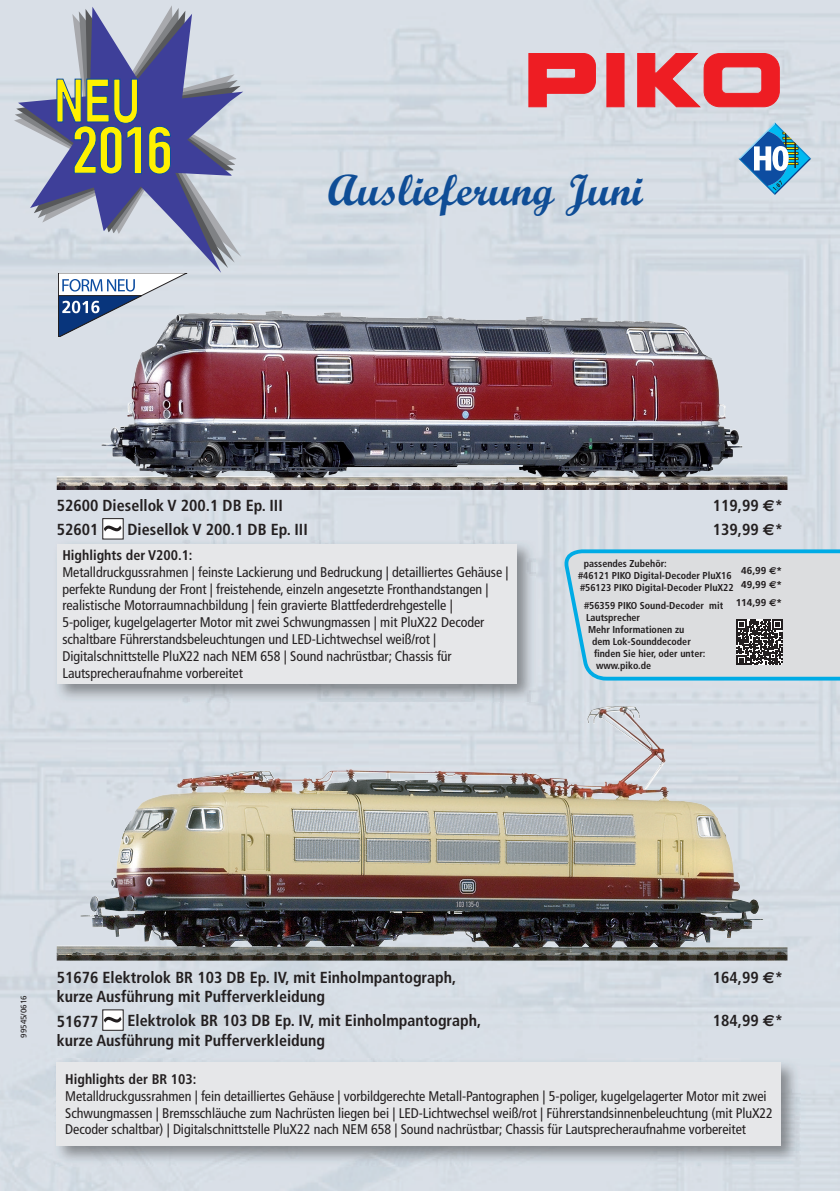
<style>
.page{position:relative;width:840px;height:1191px;background:#fff}
.page>*{position:absolute;margin:0;border:0;box-sizing:border-box;transform-origin:0 0}
.t1{font:700 44px "Script MT Std";color:#0f4d96}
.t2{font:700 condensed 16px/24px "Frutiger";color:#231f20}
.t3{font:condensed 14px/16.8px "Frutiger";letter-spacing:-.005em;color:#231f20}
.t4{font:700 condensed 14px "Frutiger";color:#231f20}
.t5{font:700 condensed 10px/12px "Frutiger";color:#231f20}
.t6{font:700 10px/14.2px "Frutiger";color:#231f20}
.t7{font:8px "Frutiger";color:#231f20}
.s1{font-family:"Euro Sans";font-stretch:normal}
.s2{font-family:"Euro Sans"}
</style>
<div class="page">
<img style="left:0;top:0;width:839px;height:1191px">
<svg style="left:528px;top:53px;width:67px;height:54px;background:#e74f55"></svg>
<div style="left:606px;top:53px;width:18px;height:54px;background:#ee1d23;border:1px solid #ee1d23"></div>
<svg style="left:636px;top:53px;width:143px;height:54px;background:#e55d64"></svg>
<svg style="left:18px;top:7px;width:225px;height:266px;background:#a1a6c3"></svg>
<svg style="left:56px;top:78px;width:86px;height:97px;background:#868a65"></svg>
<svg style="left:148px;top:126px;width:23px;height:49px"></svg>
<svg style="left:738px;top:122px;width:72px;height:73px;background:#8eb6d1"></svg>
<svg style="left:562px;top:547px;width:277px;height:156px;background:#bbd6e4"></svg>
<svg style="left:563px;top:551px;width:276px;height:127px;background:#cbd3d7"></svg>
<img style="left:53px;top:540px;width:482px;height:163px">
<div style="left:57px;top:544px;width:459px;height:139px;background:#e6e7e9"></div>
<img style="left:53px;top:1059px;width:746px;height:106px">
<div style="left:57px;top:1062px;width:723px;height:83px;background:#e6e7e9"></div>
<div style="left:102px;top:518px;width:21px;height:21px;background:#fff;border:1px solid #231f20"></div>
<svg style="left:104px;top:525px;width:17px;height:6px"></svg>
<svg style="left:102px;top:1009px;width:21px;height:21px"></svg>
<svg style="left:104px;top:1016px;width:17px;height:6px"></svg>
<img style="left:57px;top:311px;width:730px;height:179px">
<img style="left:57px;top:706px;width:730px;height:254px">
<svg style="left:58px;top:273px;width:129px;height:64px"></svg>
<h1 class="t1" style="left:328px;top:163px;width:316px">Auslieferung Juni</h1>
<p class="t2" style="left:57px;top:494px;width:227px">52600 Diesellok V 200.1 DB Ep. III<br>52601</p>
<p class="t2" style="left:127px;top:518px;width:182px">Diesellok V 200.1 DB Ep. III</p>
<p class="t2" style="left:712px;top:494px;width:72px">119,99 <span class="s1">€</span>*<br>139,99 <span class="s1">€</span>*</p>
<p class="t4" style="left:62px;top:547px;width:132px">Highlights der V200.1:</p>
<p class="t3" style="left:62px;top:563px;width:447px">Metalldruckgussrahmen | feinste Lackierung und Bedruckung | detailliertes Gehäuse | perfekte Rundung der Front | freistehende, einzeln angesetzte Fronthandstangen | realistische Motorraumnachbildung | fein gravierte Blattfederdrehgestelle |<br>5-poliger, kugelgelagerter Motor mit zwei Schwungmassen | mit PluX22 Decoder schaltbare Führerstandsbeleuchtungen und LED-Lichtwechsel weiß/rot | Digitalschnittstelle PluX22 nach NEM 658 | Sound nachrüstbar; Chassis für Lautsprecheraufnahme vorbereitet</p>
<p class="t5" style="left:577px;top:557px;width:157px;text-indent:6px">passendes Zubehör:<br>#46121 PIKO Digital-Decoder PluX16 #56123 PIKO Digital-Decoder PluX22</p>
<p class="t5" style="left:583px;top:599px;width:141px">#56359 PIKO Sound-Decoder mit</p>
<p class="t5" style="left:585px;top:611px;width:55px">Lautsprecher</p>
<p class="t5" style="left:587px;top:623px;width:98px">Mehr Informationen zu</p>
<p class="t5" style="left:591px;top:635px;width:100px">dem Lok-Sounddecoder</p>
<p class="t5" style="left:593px;top:647px;width:113px">finden Sie hier, oder unter:</p>
<p class="t5" style="left:595px;top:659px;width:56px">www.piko.de</p>
<p class="t6" style="left:740px;top:563px;width:42px">46,99 <span class="s2">€</span>*<br>49,99 <span class="s2">€</span>*</p>
<p class="t6" style="left:735px;top:595px;width:48px">114,99 <span class="s2">€</span>*</p>
<p class="t7" style="left:19px;top:1037px;width:44px;rotate:-90deg">99545/0616</p>
<p class="t2" style="left:57px;top:968px;width:400px;line-height:19.2px">51676 Elektrolok BR 103 DB Ep. IV, mit Einholmpantograph, kurze Ausführung mit Pufferverkleidung</p>
<p class="t2" style="left:57px;top:1009px;width:43px">51677</p>
<p class="t2" style="left:57px;top:1011px;width:425px;line-height:19.2px;text-indent:71px">Elektrolok BR 103 DB Ep. IV, mit Einholmpantograph, kurze Ausführung mit Pufferverkleidung</p>
<p class="t2" style="left:712px;top:965px;width:72px">164,99 <span class="s1">€</span>*</p>
<p class="t2" style="left:712px;top:1009px;width:72px">184,99 <span class="s1">€</span>*</p>
<p class="t4" style="left:65px;top:1070px;width:133px">Highlights der BR 103:</p>
<p class="t3" style="left:65px;top:1087px;width:708px">Metalldruckgussrahmen | fein detailliertes Gehäuse | vorbildgerechte Metall-Pantographen | 5-poliger, kugelgelagerter Motor mit zwei<br>Schwungmassen | Bremsschläuche zum Nachrüsten liegen bei | LED-Lichtwechsel weiß/rot | Führerstandsinnenbeleuchtung (mit PluX22<br>Decoder schaltbar) | Digitalschnittstelle PluX22 nach NEM 658 | Sound nachrüstbar; Chassis für Lautsprecheraufnahme vorbereitet</p>
</div>
